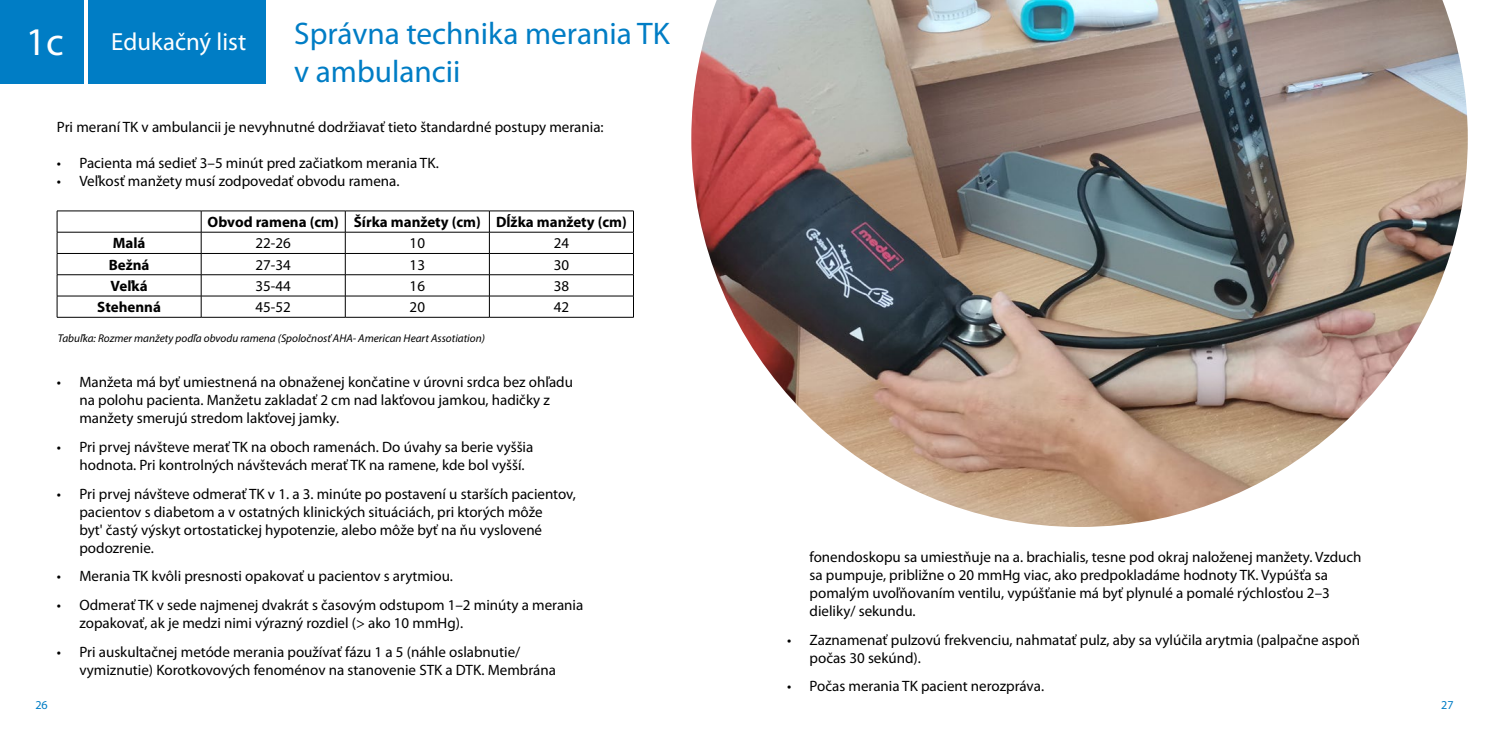
<style>
.page{position:relative;width:1489px;height:745px;background:#fff}
.page>*{position:absolute;margin:0;border:0;box-sizing:border-box;transform-origin:0 0}
.t1{font:31.25px/37.5px "Myriad Pro";color:#007dc5}
.t2{font:24.75px "Myriad Pro";color:#fff}
.t3{font:15px/18px "Myriad Pro";color:#000}
.t4{font:700 15px "Myriad Pro";color:#000}
.t5{font:12.12px "Myriad Pro";color:#007dc5}
.t6{font:italic 11.25px "Myriad Pro";color:#000}
.s1{font-size:39.38px}
</style>
<div class="page">
<hr style="left:57px;top:210px;width:144px;height:1px;background:#000">
<hr style="left:201px;top:210px;width:144px;height:1px;background:#000">
<hr style="left:345px;top:210px;width:144px;height:1px;background:#000">
<hr style="left:489px;top:210px;width:144px;height:1px;background:#000">
<hr style="left:57px;top:232px;width:144px;height:1px;background:#000">
<hr style="left:201px;top:232px;width:144px;height:1px;background:#000">
<hr style="left:345px;top:232px;width:144px;height:1px;background:#000">
<hr style="left:489px;top:232px;width:144px;height:1px;background:#000">
<hr style="left:57px;top:253px;width:144px;height:1px;background:#000">
<hr style="left:201px;top:253px;width:144px;height:1px;background:#000">
<hr style="left:345px;top:253px;width:144px;height:1px;background:#000">
<hr style="left:489px;top:253px;width:144px;height:1px;background:#000">
<hr style="left:57px;top:274px;width:144px;height:1px;background:#000">
<hr style="left:201px;top:274px;width:144px;height:1px;background:#000">
<hr style="left:345px;top:274px;width:144px;height:1px;background:#000">
<hr style="left:489px;top:274px;width:144px;height:1px;background:#000">
<hr style="left:57px;top:295px;width:144px;height:1px;background:#000">
<svg style="left:57px;top:211px;width:1px;height:106px"></svg>
<hr style="left:201px;top:295px;width:144px;height:1px;background:#000">
<svg style="left:201px;top:211px;width:1px;height:106px"></svg>
<hr style="left:345px;top:295px;width:144px;height:1px;background:#000">
<svg style="left:345px;top:211px;width:1px;height:106px"></svg>
<hr style="left:489px;top:295px;width:144px;height:1px;background:#000">
<svg style="left:489px;top:211px;width:1px;height:106px"></svg>
<svg style="left:633px;top:211px;width:1px;height:106px"></svg>
<hr style="left:57px;top:317px;width:144px;height:1px;background:#000">
<hr style="left:201px;top:317px;width:144px;height:1px;background:#000">
<hr style="left:345px;top:317px;width:144px;height:1px;background:#000">
<hr style="left:489px;top:317px;width:144px;height:1px;background:#000">
<div style="left:0;top:0;width:84px;height:84px;background:#007dc5"></div>
<div style="left:88px;top:0;width:178px;height:84px;background:#007dc5"></div>
<img style="left:691px;top:0;width:776px;height:526px">
<h2 class="t2" style="left:26px;top:27px;width:222px"><span class="s1">1c</span> Edukačný list</h2>
<h1 class="t1" style="left:294px;top:14px;width:361px">Správna technika merania TK v ambulancii</h1>
<p class="t3" style="left:57px;top:117px;width:548px">Pri meraní TK v ambulancii je nevyhnutné dodržiavať tieto štandardné postupy merania:</p>
<p class="t3" style="left:57px;top:153px;width:383px">• Pacienta má sedieť 3–5 minút pred začiatkom merania TK.</p>
<p class="t3" style="left:57px;top:171px;width:344px">• Veľkosť manžety musí zodpovedať obvodu ramena.</p>
<p class="t4" style="left:208px;top:212px;width:421px">Obvod ramena (cm) Šírka manžety (cm) Dĺžka manžety (cm)</p>
<p class="t4" style="left:113px;top:233px;width:34px">Malá</p>
<p class="t3" style="left:255px;top:234px;width:37px">22-26</p>
<p class="t3" style="left:409px;top:234px;width:17px">10</p>
<p class="t3" style="left:553px;top:234px;width:17px">24</p>
<p class="t4" style="left:109px;top:255px;width:42px">Bežná</p>
<p class="t3" style="left:255px;top:255px;width:37px">27-34</p>
<p class="t3" style="left:409px;top:255px;width:17px">13</p>
<p class="t3" style="left:553px;top:255px;width:17px">30</p>
<p class="t4" style="left:110px;top:276px;width:39px">Veľká</p>
<p class="t3" style="left:255px;top:276px;width:37px">35-44</p>
<p class="t3" style="left:409px;top:276px;width:17px">16</p>
<p class="t3" style="left:553px;top:276px;width:17px">38</p>
<p class="t4" style="left:97px;top:297px;width:65px">Stehenná</p>
<p class="t3" style="left:255px;top:298px;width:37px">45-52</p>
<p class="t3" style="left:409px;top:298px;width:17px">20</p>
<p class="t3" style="left:553px;top:298px;width:17px">42</p>
<p class="t6" style="left:58px;top:331px;width:428px">Tabuľka: Rozmer manžety podľa obvodu ramena (Spoločnosť AHA- American Heart Assotiation)</p>
<p class="t5" style="left:35px;top:697px;width:14px">26</p>
<p class="t3" style="left:79px;top:373px;width:495px;text-indent:-22px">• Manžeta má byť umiestnená na obnaženej končatine v úrovni srdca bez ohľadu na polohu pacienta. Manžetu zakladať 2 cm nad lakťovou jamkou, hadičky z manžety smerujú stredom lakťovej jamky.</p>
<p class="t3" style="left:79px;top:437px;width:455px;text-indent:-22px">• Pri prvej návšteve merať TK na oboch ramenách. Do úvahy sa berie vyššia hodnota. Pri kontrolných návštevách merať TK na ramene, kde bol vyšší.</p>
<p class="t3" style="left:79px;top:484px;width:498px;text-indent:-22px">• Pri prvej návšteve odmerať TK v 1. a 3. minúte po postavení u starších pacientov, pacientov s diabetom a v ostatných klinických situáciách, pri ktorých môže<br>byt' častý výskyt ortostatickej hypotenzie, alebo môže byť na ňu vyslovené podozrenie.</p>
<p class="t3" style="left:57px;top:567px;width:397px">• Merania TK kvôli presnosti opakovať u pacientov s arytmiou.</p>
<p class="t3" style="left:79px;top:595px;width:505px;text-indent:-22px">• Odmerať TK v sede najmenej dvakrát s časovým odstupom 1–2 minúty a merania zopakovať, ak je medzi nimi výrazný rozdiel (&gt; ako 10 mmHg).</p>
<p class="t3" style="left:79px;top:642px;width:478px;text-indent:-22px">• Pri auskultačnej metóde merania používať fázu 1 a 5 (náhle oslabnutie/ vymiznutie) Korotkovových fenoménov na stanovenie STK a DTK. Membrána</p>
<p class="t3" style="left:809px;top:547px;width:553px">fonendoskopu sa umiestňuje na a. brachialis, tesne pod okraj naloženej manžety. Vzduch sa pumpuje, približne o 20 mmHg viac, ako predpokladáme hodnoty TK. Vypúšťa sa pomalým uvoľňovaním ventilu, vypúšťanie má byť plynulé a pomalé rýchlosťou 2–3 dieliky/ sekundu.</p>
<p class="t3" style="left:809px;top:629px;width:552px;text-indent:-22px">• Zaznamenať pulzovú frekvenciu, nahmatať pulz, aby sa vylúčila arytmia (palpačne aspoň počas 30 sekúnd).</p>
<p class="t3" style="left:787px;top:676px;width:258px">• Počas merania TK pacient nerozpráva.</p>
<p class="t5" style="left:1440px;top:697px;width:14px">27</p>
</div>
